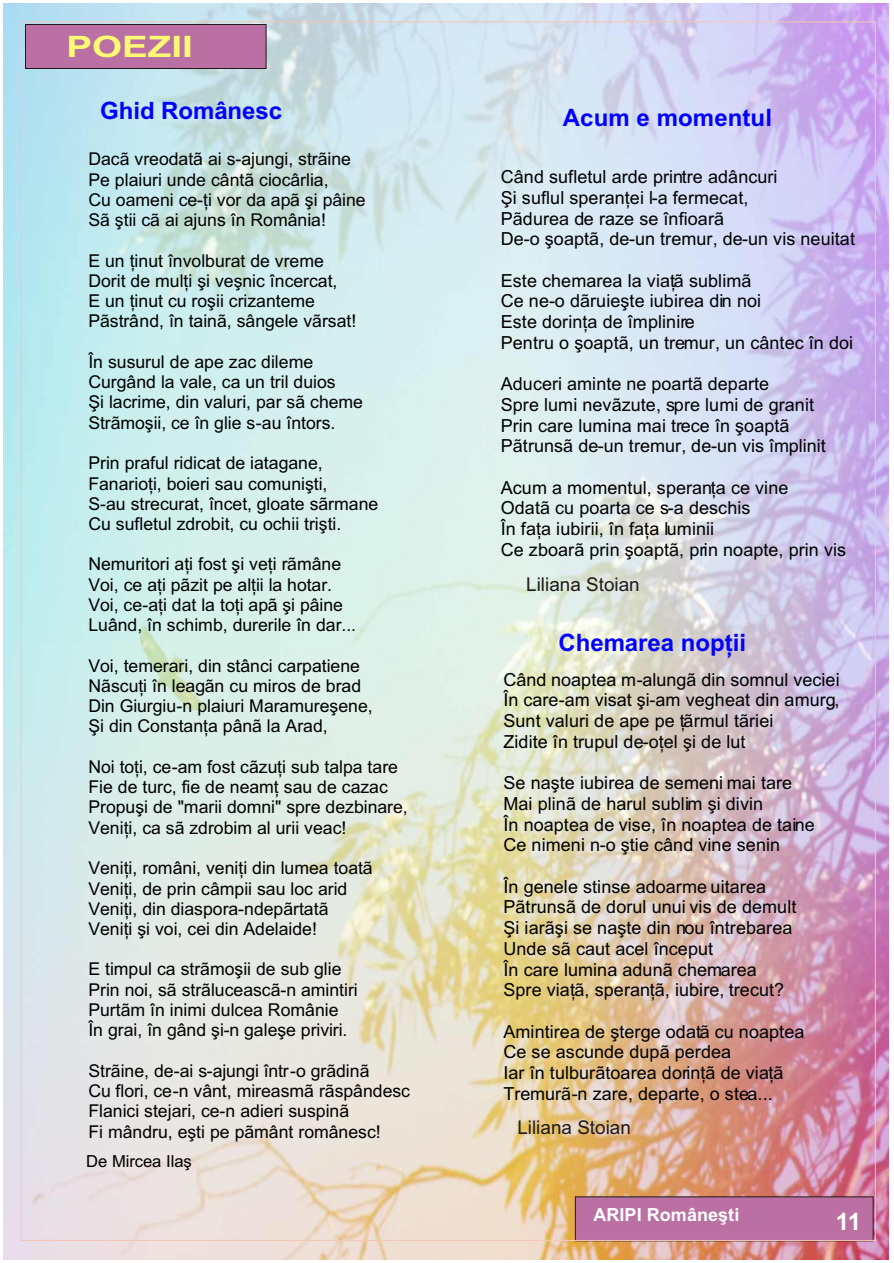
<style>
.page{position:relative;width:894px;height:1263px;background:#fff}
.page>*{position:absolute;margin:0;border:0;box-sizing:border-box;transform-origin:0 0}
.t1{font:700 29.55px "Arial";color:#fffa73;scale:1.3 1}
.t2{font:700 24px "Arial";color:#00f}
.t3{font:700 24px "Arial";color:#fff}
.t4{font:18.9px "Arial";color:#1f1a17}
.t5{font:18px/20.7px "Arial";letter-spacing:.005em;color:#000}
.t6{font:700 18px "Arial";letter-spacing:.005em;color:#fff}
.t7{font:17.7px/20.2px "Arial";color:#000}
.t8{font:16.65px "Arial";letter-spacing:-.005em;color:#000}
</style>
<div class="page">
<img style="left:3px;top:4px;width:885px;height:1256px">
<div style="left:25px;top:24px;width:241px;height:45px;background:#ba70a3;border:1px solid #1f1a17"></div>
<div style="left:575px;top:1197px;width:298px;height:44px;background:#ba70a3"></div>
<h1 class="t1" style="left:67px;top:35px;width:99px">POEZII</h1>
<h2 class="t2" style="left:100px;top:102px;width:183px">Ghid Românesc</h2>
<p class="t7" style="left:88px;top:151px;width:279px">Dacã vreodatã ai s-ajungi, strãine<br>Pe plaiuri unde cântã ciocârlia,<br>Cu oameni ce-þi vor da apã þi pâine<br>Sã þtii cã ai ajuns în România!</p>
<p class="t7" style="left:88px;top:252px;width:269px">E un þinut învolburat de vreme<br>Dorit de mulþi ºi veºnic încercat,<br>E un þinut cu roºii crizanteme<br>Pãstrând, în tainã, sângele vãrsat!</p>
<p class="t7" style="left:88px;top:353px;width:276px">În susurul de ape zac dileme<br>Curgând la vale, ca un tril duios<br>Þi lacrime, din valuri, par sã cheme<br>Strãmoþii, ce în glie s-au întors.</p>
<p class="t7" style="left:88px;top:454px;width:291px">Prin praful ridicat de iatagane, Fanarioþi, boieri sau comuniºti,<br>S-au strecurat, încet, gloate sãrmane Cu sufletul zdrobit, cu ochii triºti.</p>
<p class="t7" style="left:88px;top:556px;width:269px">Nemuritori aþi fost ºi veþi rãmâne Voi, ce aþi pãzit pe alþii la hotar.<br>Voi, ce-aþi dat la toþi apã þi pâine Luând, în schimb, durerile în dar...</p>
<p class="t7" style="left:88px;top:657px;width:286px">Voi, temerari, din stânci carpatiene Nãscuþi în leagãn cu miros de brad Din Giurgiu-n plaiuri Maramureºene, ªi din Constanþa pânã la Arad,</p>
<p class="t7" style="left:88px;top:758px;width:321px">Noi toþi, ce-am fost cãzuþi sub talpa tare Fie de turc, fie de neamþ sau de cazac Propuºi de "marii domni" spre dezbinare, Veniþi, ca sã zdrobim al urii veac!</p>
<p class="t7" style="left:88px;top:859px;width:286px">Veniþi, români, veniþi din lumea toatã Veniþi, de prin câmpii sau loc arid Veniþi, din diaspora-ndepãrtatã Veniþi ºi voi, cei din Adelaide!</p>
<p class="t7" style="left:88px;top:961px;width:271px">E timpul ca strãmoþii de sub glie Prin noi, sã strãluceascã-n amintiri Purtãm în inimi dulcea Românie<br>În grai, în gând ºi-n galeºe priviri.</p>
<p class="t7" style="left:88px;top:1062px;width:323px">Strãine, de-ai s-ajungi într-o grãdinã<br>Cu flori, ce-n vânt, mireasmã rãspândesc Flanici stejari, ce-n adieri suspinã<br>Fi mândru, eþti pe pãmânt românesc!</p>
<p class="t8" style="left:86px;top:1155px;width:107px">De Mircea Ilaº</p>
<h2 class="t2" style="left:563px;top:108px;width:211px">Acum e momentul</h2>
<p class="t5" style="left:501px;top:168px;width:356px">Când sufletul arde printre adâncuri<br>ªi suflul speranþei l-a fermecat,<br>Pãdurea de raze se înfioarã<br>De-o þoaptã, de-un tremur, de-un vis neuitat</p>
<p class="t5" style="left:501px;top:272px;width:354px">Este chemarea la viaþã sublimã<br>Ce ne-o dãruieþte iubirea din noi<br>Este dorinþa de împlinire<br>Pentru o þoaptã, un tremur, un cântec în doi</p>
<p class="t5" style="left:501px;top:375px;width:327px">Aduceri aminte ne poartã departe<br>Spre lumi nevãzute, spre lumi de granit Prin care lumina mai trece în þoaptã Pãtrunsã de-un tremur, de-un vis împlinit</p>
<p class="t5" style="left:501px;top:479px;width:347px">Acum a momentul, speranþa ce vine<br>Odatã cu poarta ce s-a deschis<br>În faþa iubirii, în faþa luminii<br>Ce zboarã prin þoaptã, prin noapte, prin vis</p>
<p class="t4" style="left:526px;top:577px;width:115px">Liliana Stoian</p>
<h2 class="t2" style="left:558px;top:634px;width:189px">Chemarea nopþii</h2>
<p class="t5" style="left:503px;top:671px;width:338px">Când noaptea m-alungã din somnul veciei În care-am visat ºi-am vegheat din amurg, Sunt valuri de ape pe þãrmul tãriei<br>Zidite în trupul de-oþel ºi de lut</p>
<p class="t5" style="left:503px;top:774px;width:313px">Se naºte iubirea de semeni mai tare Mai plinã de harul sublim þi divin<br>În noaptea de vise, în noaptea de taine Ce nimeni n-o ºtie când vine senin</p>
<p class="t5" style="left:503px;top:878px;width:294px">În genele stinse adoarme uitarea Pãtrunsã de dorul unui vis de demult Þi iarãþi se naþte din nou întrebarea Unde sã caut acel început<br>În care lumina adunã chemarea Spre viaþã, speranþã, iubire, trecut?</p>
<p class="t5" style="left:503px;top:1023px;width:302px">Amintirea de þterge odatã cu noaptea Ce se ascunde dupã perdea<br>Iar în tulburãtoarea dorinþã de viaþã Tremurã-n zare, departe, o stea...</p>
<p class="t4" style="left:517px;top:1121px;width:115px">Liliana Stoian</p>
<p class="t6" style="left:593px;top:1208px;width:147px">ARIPI Româneºti</p>
<h2 class="t3" style="left:836px;top:1212px;width:27px">11</h2>
</div>
